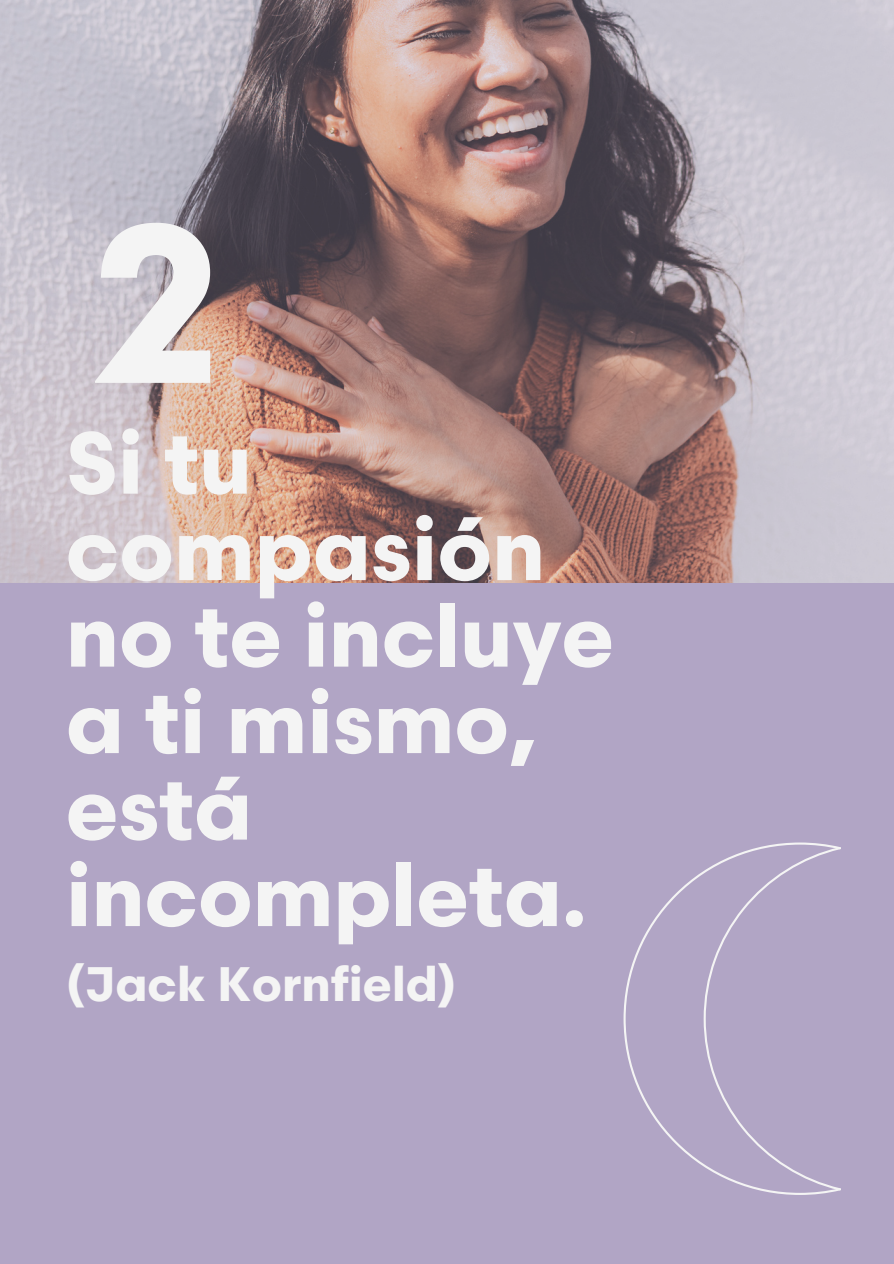
<style>
.page{position:relative;width:894px;height:1264px;background:#fff}
.page>*{position:absolute;margin:0;border:0;box-sizing:border-box;transform-origin:0 0}
.t1{font:700 224.1px "Scandia Web";color:#f4f4f4}
.t2{font:700 87.3px/86.4px "Scandia Web";color:#f4f4f4}
.t3{font:700 48.3px "Scandia Web";color:#f4f4f4}
</style>
<div class="page">
<div style="left:0;top:0;width:893px;height:1263px;background:#b1a5c5"></div>
<img style="left:0;top:0;width:893px;height:582px">
<svg style="left:623px;top:842px;width:217px;height:352px"></svg>
<svg style="left:703px;top:847px;width:137px;height:343px"></svg>
<p class="t1" style="left:89px;top:181px;width:132px">2</p>
<p class="t2" style="left:66px;top:424px;width:549px">Si tu compasión no te incluye a ti mismo, está incompleta.</p>
<p class="t3" style="left:66px;top:957px;width:392px">(Jack Kornfield)</p>
</div>
